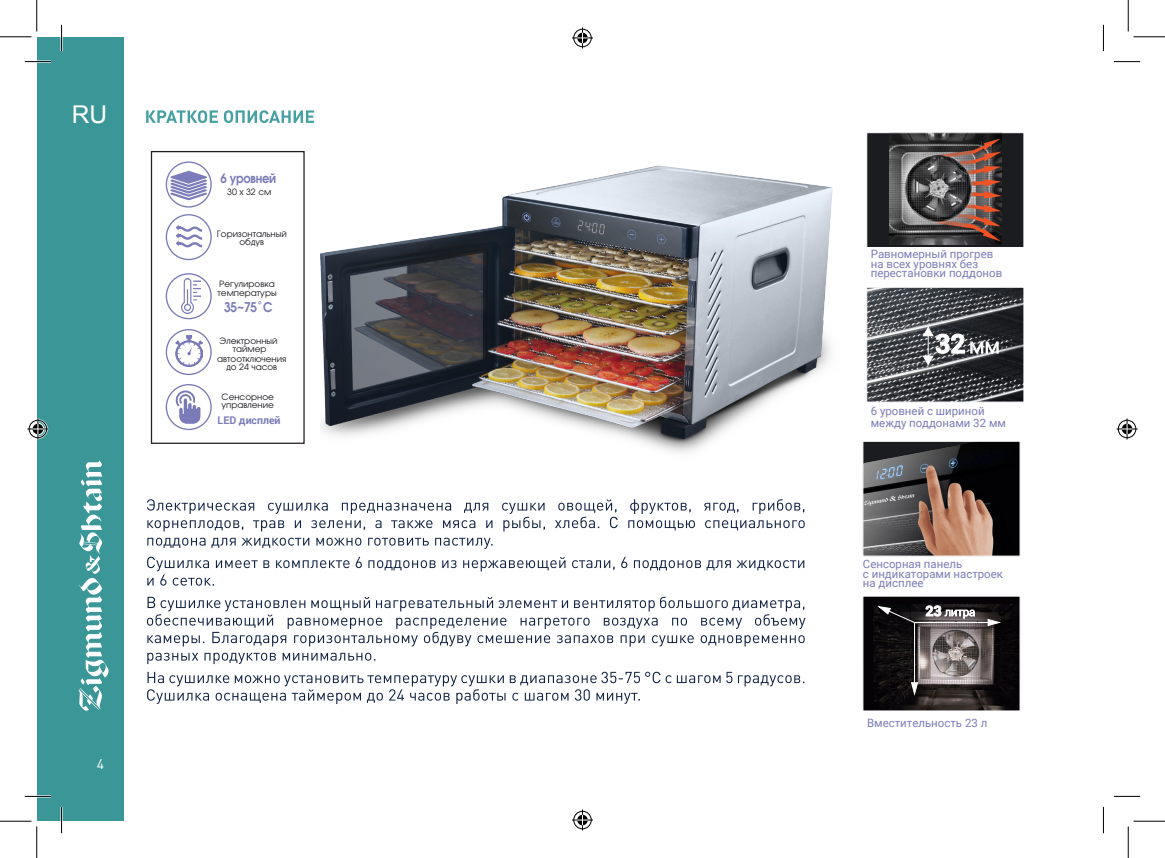
<style>
.page{position:relative;width:1165px;height:858px;background:#fff}
.page>*{position:absolute;margin:0;border:0;box-sizing:border-box;transform-origin:0 0}
.t1{font:700 26.43px "Roboto";color:#fff}
.t2{font:24.5px "Arial";color:#fff}
.t3{font:14px "DIN Pro";color:#fff}
.t4{font:600 13.47px "AG Avalanche";color:#7b7cb9;scale:.89 1}
.t5{font:600 12.78px "AG Avalanche";letter-spacing:-.02em;color:#7b7cb9;scale:.89 1}
.t6{font:11.38px/9.6px "Roboto";color:#7b7cb9}
.t7{font:700 10.5px "Roboto";color:#7b7cb9}
.t8{font:8.75px/8.2px "AG Avalanche";color:#1b1c20;text-align:center}
.s1{font-family:"DIN Pro";font-weight:400}
.s2{font-weight:300;font-size:21px}
</style>
<div class="page">
<div style="left:37px;top:37px;width:87px;height:783px;background:#3b9697"></div>
<svg style="left:79px;top:460px;width:30px;height:250px"></svg>
<svg style="left:146px;top:110px;width:168px;height:13px"></svg>
<svg style="left:147px;top:671px;width:657px;height:32px"></svg>
<svg style="left:147px;top:652px;width:228px;height:12px"></svg>
<svg style="left:147px;top:596px;width:658px;height:50px"></svg>
<svg style="left:147px;top:556px;width:657px;height:29px"></svg>
<svg style="left:147px;top:537px;width:346px;height:11px"></svg>
<svg style="left:147px;top:499px;width:658px;height:32px"></svg>
<img style="left:321px;top:165px;width:512px;height:288px">
<div style="left:166px;top:273px;width:46px;height:46px;border:1px solid #7b7cb9;border-radius:50%"></div>
<img style="left:181px;top:279px;width:20px;height:34px">
<svg style="left:166px;top:162px;width:45px;height:45px"></svg>
<div style="left:166px;top:161px;width:46px;height:46px;border:1px solid #7b7cb9;border-radius:50%"></div>
<svg style="left:170px;top:171px;width:37px;height:29px"></svg>
<div style="left:166px;top:214px;width:46px;height:46px;border:1px solid #7b7cb9;border-radius:50%"></div>
<svg style="left:176px;top:225px;width:26px;height:22px"></svg>
<svg style="left:166px;top:384px;width:45px;height:45px"></svg>
<div style="left:166px;top:384px;width:46px;height:46px;border:1px solid #7b7cb9;border-radius:50%"></div>
<img style="left:176px;top:390px;width:26px;height:33px">
<svg style="left:166px;top:329px;width:45px;height:45px"></svg>
<div style="left:166px;top:329px;width:46px;height:46px;border:1px solid #7b7cb9;border-radius:50%"></div>
<img style="left:175px;top:335px;width:27px;height:31px">
<div style="left:151px;top:151px;width:154px;height:293px;border:1px solid #231f20"></div>
<div style="left:867px;top:133px;width:157px;height:114px;background:#1b1c20"></div>
<img style="left:889px;top:134px;width:112px;height:110px">
<div style="left:866px;top:132px;width:158px;height:116px;border:1px solid #fff"></div>
<svg style="left:868px;top:289px;width:154px;height:111px;background:#4f5155"></svg>
<div style="left:866px;top:287px;width:158px;height:115px;border:1px solid #fff"></div>
<img style="left:864px;top:443px;width:154px;height:111px">
<div style="left:862px;top:441px;width:158px;height:115px;border:1px solid #fff"></div>
<svg style="left:864px;top:597px;width:154px;height:112px;background:#3b3637"></svg>
<div style="left:862px;top:595px;width:158px;height:116px;border:1px solid #fff"></div>
<hr style="left:25px;top:60px;width:26px;height:3px;background:#fff">
<hr style="left:25px;top:795px;width:26px;height:2px;background:#fff">
<hr style="left:60px;top:25px;width:3px;height:26px;background:#fff">
<hr style="left:60px;top:806px;width:3px;height:26px;background:#fff">
<svg style="left:25px;top:61px;width:26px;height:1px"></svg>
<svg style="left:1114px;top:61px;width:26px;height:1px"></svg>
<svg style="left:25px;top:795px;width:26px;height:1px"></svg>
<svg style="left:1114px;top:795px;width:26px;height:1px"></svg>
<svg style="left:61px;top:25px;width:1px;height:26px"></svg>
<svg style="left:61px;top:806px;width:1px;height:26px"></svg>
<svg style="left:1103px;top:25px;width:1px;height:26px"></svg>
<svg style="left:1103px;top:806px;width:1px;height:26px"></svg>
<hr style="left:0;top:36px;width:32px;height:1px;background:#000">
<hr style="left:1133px;top:36px;width:32px;height:1px;background:#000">
<hr style="left:0;top:820px;width:32px;height:1px;background:#000">
<hr style="left:1133px;top:820px;width:32px;height:1px;background:#000">
<hr style="left:36px;top:0;width:1px;height:32px;background:#000">
<hr style="left:36px;top:826px;width:1px;height:31px;background:#000">
<hr style="left:1128px;top:0;width:1px;height:32px;background:#000">
<hr style="left:1128px;top:826px;width:1px;height:31px;background:#000">
<svg style="left:572px;top:27px;width:21px;height:21px"></svg>
<svg style="left:572px;top:809px;width:21px;height:21px"></svg>
<svg style="left:27px;top:418px;width:21px;height:21px"></svg>
<svg style="left:1116px;top:418px;width:21px;height:21px"></svg>
<h2 class="t2" style="left:72px;top:98px;width:37px">RU</h2>
<p class="t5" style="left:221px;top:170px;width:64px">6 уровней</p>
<p class="t8" style="left:227px;top:188px;width:46px">30 х 32 см</p>
<p class="t8" style="left:217px;top:229px;width:71px">Горизонтальный обдув</p>
<p class="t8" style="left:218px;top:280px;width:61px;text-align:left">Регулировка температуры</p>
<p class="t4" style="left:224px;top:298px;width:56px">35~75<span class="s1">˚</span>C</p>
<p class="t8" style="left:219px;top:336px;width:60px">Электронный таймер</p>
<p class="t8" style="left:221px;top:392px;width:54px;text-align:left">Сенсорное управление</p>
<p class="t8" style="left:217px;top:354px;width:71px">автоотключения до 24 часов</p>
<p class="t7" style="left:218px;top:414px;width:64px">LED дисплей</p>
<p class="t3" style="left:97px;top:754px;width:9px">4</p>
<p class="t6" style="left:871px;top:249px;width:133px">Равномерный прогрев на всех уровнях без перестановки поддонов</p>
<p class="t1" style="left:935px;top:328px;width:66px">32 <span class="s2">мм</span></p>
<p class="t6" style="left:871px;top:404px;width:137px;line-height:11.9px">6 уровней с шириной между поддонами 32 мм</p>
<p class="t6" style="left:863px;top:558px;width:142px">Сенсорная панель<br>с индикаторами настроек на дисплее</p>
<p class="t6" style="left:867px;top:717px;width:122px">Вместительность 23 л</p>
</div>
